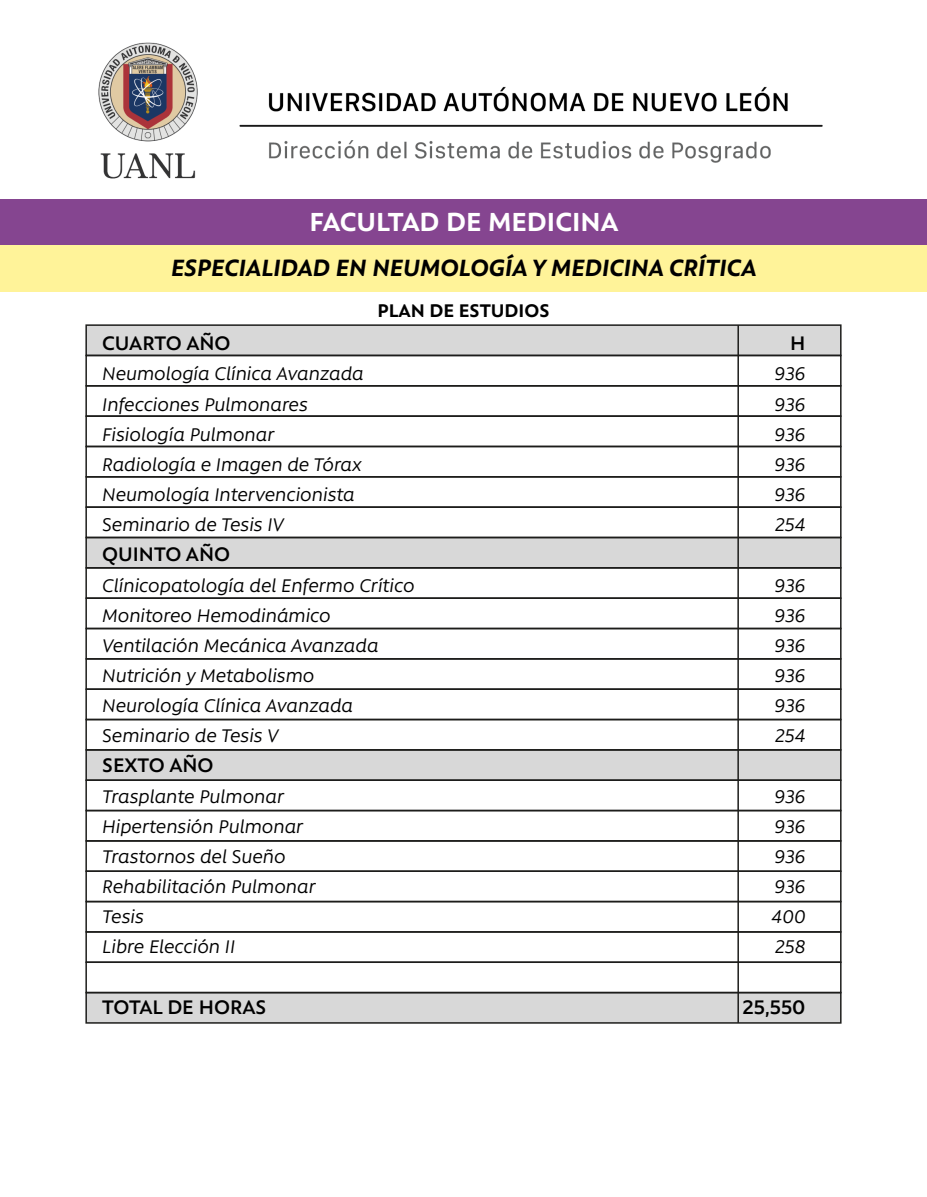
<style>
.page{position:relative;width:927px;height:1197px;background:#fff}
.page>*{position:absolute;margin:0;border:0;box-sizing:border-box;transform-origin:0 0}
.t1{font:700 30px "Rawson Pro";color:#fff}
.t2{font:italic 700 27px "Rawson Pro";color:#000}
.t3{font:600 22.5px "Rawson Pro";color:#000}
.t4{font:italic 21px "Rawson Pro";color:#000}
.t5{font:700 21px "Rawson Pro";color:#000}
</style>
<div class="page">
<div style="left:85px;top:537px;width:756px;height:31px;background:#d8d8d8"></div>
<div style="left:85px;top:991px;width:756px;height:32px;background:#d8d8d8;border:2px solid #1d1d1b"></div>
<div style="left:85px;top:749px;width:756px;height:32px;background:#d8d8d8;border:2px solid #1d1d1b"></div>
<div style="left:85px;top:324px;width:756px;height:32px;background:#d8d8d8;border:2px solid #1d1d1b"></div>
<img style="left:98px;top:42px;width:725px;height:137px">
<div style="left:0;top:199px;width:927px;height:46px;background:#854590"></div>
<div style="left:0;top:245px;width:927px;height:47px;background:#fff399"></div>
<div style="left:85px;top:476px;width:756px;height:32px;border:2px solid #1d1d1b"></div>
<div style="left:85px;top:597px;width:756px;height:32px;border:2px solid #1d1d1b"></div>
<div style="left:85px;top:446px;width:756px;height:31px;border:2px solid #1d1d1b"></div>
<div style="left:85px;top:567px;width:756px;height:32px;border:2px solid #1d1d1b"></div>
<div style="left:85px;top:506px;width:756px;height:32px;border:2px solid #1d1d1b"></div>
<div style="left:85px;top:355px;width:756px;height:31px;border:2px solid #1d1d1b"></div>
<div style="left:85px;top:385px;width:756px;height:32px;border:2px solid #1d1d1b"></div>
<div style="left:85px;top:415px;width:756px;height:32px;border:2px solid #1d1d1b"></div>
<div style="left:85px;top:931px;width:756px;height:32px;border:2px solid #1d1d1b"></div>
<div style="left:85px;top:779px;width:756px;height:32px;border:2px solid #1d1d1b"></div>
<div style="left:85px;top:900px;width:756px;height:32px;border:2px solid #1d1d1b"></div>
<div style="left:85px;top:870px;width:756px;height:32px;border:2px solid #1d1d1b"></div>
<div style="left:85px;top:809px;width:756px;height:32px;border:2px solid #1d1d1b"></div>
<div style="left:85px;top:658px;width:756px;height:32px;border:2px solid #1d1d1b"></div>
<div style="left:85px;top:688px;width:756px;height:32px;border:2px solid #1d1d1b"></div>
<div style="left:85px;top:718px;width:756px;height:32px;border:2px solid #1d1d1b"></div>
<div style="left:85px;top:840px;width:756px;height:32px;border:2px solid #1d1d1b"></div>
<div style="left:85px;top:961px;width:756px;height:32px;border:2px solid #1d1d1b"></div>
<svg style="left:736px;top:324px;width:3px;height:700px"></svg>
<h1 class="t1" style="left:309px;top:204px;width:310px">FACULTAD DE MEDICINA</h1>
<p class="t2" style="left:171px;top:252px;width:587px">ESPECIALIDAD EN NEUMOLOGÍA Y MEDICINA CRÍTICA</p>
<p class="t5" style="left:377px;top:298px;width:173px">PLAN DE ESTUDIOS</p>
<p class="t3" style="left:102px;top:330px;width:130px">CUARTO AÑO</p>
<p class="t3" style="left:790px;top:330px;width:17px">H</p>
<p class="t4" style="left:102px;top:362px;width:263px">Neumología Clínica Avanzada</p>
<p class="t4" style="left:774px;top:362px;width:32px">936</p>
<p class="t4" style="left:102px;top:393px;width:207px">Infecciones Pulmonares</p>
<p class="t4" style="left:774px;top:393px;width:32px">936</p>
<p class="t4" style="left:102px;top:423px;width:174px">Fisiología Pulmonar</p>
<p class="t4" style="left:774px;top:423px;width:32px">936</p>
<p class="t4" style="left:102px;top:453px;width:261px">Radiología e Imagen de Tórax</p>
<p class="t4" style="left:774px;top:453px;width:32px">936</p>
<p class="t4" style="left:102px;top:483px;width:254px">Neumología Intervencionista</p>
<p class="t4" style="left:774px;top:483px;width:32px">936</p>
<p class="t4" style="left:102px;top:513px;width:183px">Seminario de Tesis IV</p>
<p class="t4" style="left:775px;top:513px;width:32px">254</p>
<p class="t3" style="left:102px;top:541px;width:129px">QUINTO AÑO</p>
<p class="t4" style="left:102px;top:573px;width:314px">Clínicopatología del Enfermo Crítico</p>
<p class="t4" style="left:774px;top:573px;width:32px">936</p>
<p class="t4" style="left:102px;top:604px;width:230px">Monitoreo Hemodinámico</p>
<p class="t4" style="left:774px;top:604px;width:32px">936</p>
<p class="t4" style="left:102px;top:634px;width:278px">Ventilación Mecánica Avanzada</p>
<p class="t4" style="left:774px;top:634px;width:32px">936</p>
<p class="t4" style="left:102px;top:664px;width:214px">Nutrición y Metabolismo</p>
<p class="t4" style="left:774px;top:664px;width:32px">936</p>
<p class="t4" style="left:102px;top:694px;width:252px">Neurología Clínica Avanzada</p>
<p class="t4" style="left:774px;top:694px;width:32px">936</p>
<p class="t4" style="left:102px;top:724px;width:178px">Seminario de Tesis V</p>
<p class="t4" style="left:775px;top:724px;width:32px">254</p>
<p class="t3" style="left:102px;top:752px;width:113px">SEXTO AÑO</p>
<p class="t4" style="left:102px;top:785px;width:183px">Trasplante Pulmonar</p>
<p class="t4" style="left:774px;top:785px;width:32px">936</p>
<p class="t4" style="left:102px;top:815px;width:202px">Hipertensión Pulmonar</p>
<p class="t4" style="left:774px;top:815px;width:32px">936</p>
<p class="t4" style="left:102px;top:845px;width:185px">Trastornos del Sueño</p>
<p class="t4" style="left:774px;top:845px;width:32px">936</p>
<p class="t4" style="left:102px;top:875px;width:215px">Rehabilitación Pulmonar</p>
<p class="t4" style="left:774px;top:875px;width:32px">936</p>
<p class="t4" style="left:102px;top:905px;width:43px">Tesis</p>
<p class="t4" style="left:771px;top:905px;width:35px">400</p>
<p class="t4" style="left:102px;top:935px;width:134px">Libre Elección II</p>
<p class="t4" style="left:775px;top:935px;width:32px">258</p>
<p class="t3" style="left:102px;top:994px;width:166px">TOTAL DE HORAS</p>
<p class="t3" style="left:742px;top:994px;width:64px">25,550</p>
</div>
